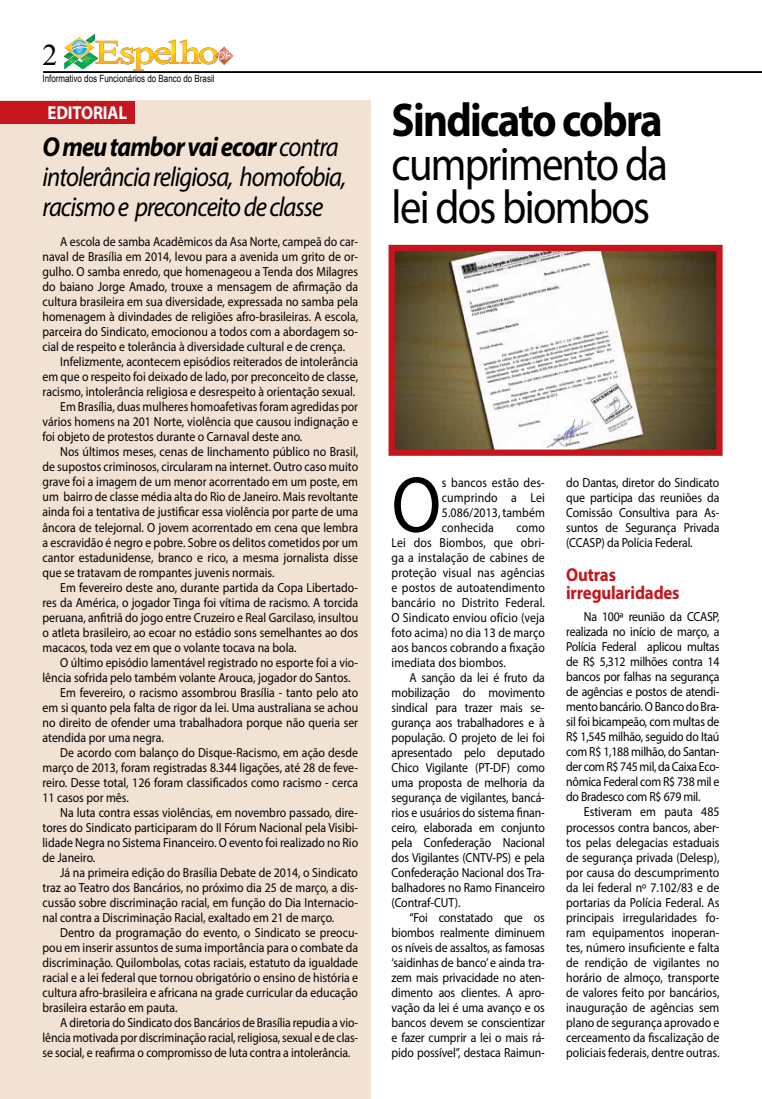
<style>
.page{position:relative;width:762px;height:1099px;background:#fff}
.page>*{position:absolute;margin:0;border:0;box-sizing:border-box;transform-origin:0 0}
.t1{font:79.88px "Myriad Pro";color:#000;scale:.9 1}
.t2{font:47.5px/43.8px "Myriad Pro";letter-spacing:-.04em;color:#000;scale:.9 1}
.t3{font:700 47.5px "Myriad Pro";letter-spacing:-.04em;color:#000;scale:.9 1}
.t4{font:30px "Times New Roman";color:#000}
.t5{font:italic 27.5px/30px "Myriad Pro";letter-spacing:-.04em;color:#000;scale:.9 1}
.t6{font:700 18.75px/18.8px "Myriad Pro";letter-spacing:-.01em;color:#c4161c;scale:.9 1}
.t7{font:700 18.75px "Myriad Pro";letter-spacing:-.01em;color:#fff;scale:.9 1}
.t8{font:13.12px/15px "Myriad Pro";color:#000;text-align:justify;scale:.9 1}
.t9{font:10px "Arial";color:#000;scale:.8 1}
.s1{font-weight:700}
</style>
<div class="page">
<div style="left:0;top:101px;width:370px;height:997px;background:#f2e2d3"></div>
<hr style="left:43px;top:71px;width:719px;height:2px;background:#000">
<img style="left:64px;top:34px;width:169px;height:37px">
<div style="left:0;top:101px;width:134px;height:22px;background:#c4161c"></div>
<img style="left:395px;top:252px;width:320px;height:197px">
<div style="left:388px;top:245px;width:334px;height:211px;border:6px solid #c4161c"></div>
<h3 class="t4" style="left:43px;top:34px;width:16px">2</h3>
<p class="t9" style="left:43px;top:72px;width:217px">Informativo dos Funcionários do Banco do Brasil</p>
<h3 class="t7" style="left:48px;top:100px;width:90px">EDITORIAL</h3>
<h3 class="t5" style="left:43px;top:132px;width:339px"><span class="s1">O meu tambor vai ecoar</span> contra intolerância religiosa, homofobia, racismo e preconceito de classe</h3>
<p class="t8" style="left:60px;top:234px;width:332px">A escola de samba Acadêmicos da Asa Norte, campeã do car-</p>
<p class="t8" style="left:43px;top:249px;width:352px">naval de Brasília em 2014, levou para a avenida um grito de or-</p>
<p class="t8" style="left:43px;top:264px;width:352px">gulho. O samba enredo, que homenageou a Tenda dos Milagres</p>
<p class="t8" style="left:43px;top:279px;width:352px">do baiano Jorge Amado, trouxe a mensagem de afirmação da</p>
<p class="t8" style="left:43px;top:294px;width:352px">cultura brasileira em sua diversidade, expressada no samba pela</p>
<p class="t8" style="left:43px;top:309px;width:352px">homenagem à divindades de religiões afro-brasileiras. A escola,</p>
<p class="t8" style="left:43px;top:324px;width:352px">parceira do Sindicato, emocionou a todos com a abordagem so-</p>
<p class="t8" style="left:43px;top:339px;width:338px">cial de respeito e tolerância à diversidade cultural e de crença.</p>
<p class="t8" style="left:60px;top:354px;width:332px">Infelizmente, acontecem episódios reiterados de intolerância</p>
<p class="t8" style="left:43px;top:369px;width:352px">em que o respeito foi deixado de lado, por preconceito de classe,</p>
<p class="t8" style="left:43px;top:384px;width:349px">racismo, intolerância religiosa e desrespeito à orientação sexual.</p>
<p class="t8" style="left:60px;top:399px;width:332px">Em Brasília, duas mulheres homoafetivas foram agredidas por</p>
<p class="t8" style="left:43px;top:414px;width:352px">vários homens na 201 Norte, violência que causou indignação e</p>
<p class="t8" style="left:43px;top:429px;width:290px">foi objeto de protestos durante o Carnaval deste ano.</p>
<p class="t8" style="left:60px;top:444px;width:332px">Nos últimos meses, cenas de linchamento público no Brasil,</p>
<p class="t8" style="left:43px;top:459px;width:352px">de supostos criminosos, circularam na internet. Outro caso muito</p>
<p class="t8" style="left:43px;top:474px;width:352px">grave foi a imagem de um menor acorrentado em um poste, em</p>
<p class="t8" style="left:43px;top:489px;width:352px">um bairro de classe média alta do Rio de Janeiro. Mais revoltante</p>
<p class="t8" style="left:43px;top:504px;width:352px">ainda foi a tentativa de justificar essa violência por parte de uma</p>
<p class="t8" style="left:43px;top:519px;width:352px">âncora de telejornal. O jovem acorrentado em cena que lembra</p>
<p class="t8" style="left:43px;top:534px;width:352px">a escravidão é negro e pobre. Sobre os delitos cometidos por um</p>
<p class="t8" style="left:43px;top:549px;width:352px">cantor estadunidense, branco e rico, a mesma jornalista disse</p>
<p class="t8" style="left:43px;top:564px;width:259px">que se tratavam de rompantes juvenis normais.</p>
<p class="t8" style="left:60px;top:579px;width:332px">Em fevereiro deste ano, durante partida da Copa Libertado-</p>
<p class="t8" style="left:43px;top:594px;width:352px">res da América, o jogador Tinga foi vítima de racismo. A torcida</p>
<p class="t8" style="left:43px;top:609px;width:352px">peruana, anfitriã do jogo entre Cruzeiro e Real Garcilaso, insultou</p>
<p class="t8" style="left:43px;top:624px;width:352px">o atleta brasileiro, ao ecoar no estádio sons semelhantes ao dos</p>
<p class="t8" style="left:43px;top:639px;width:284px">macacos, toda vez em que o volante tocava na bola.</p>
<p class="t8" style="left:60px;top:654px;width:332px">O último episódio lamentável registrado no esporte foi a vio-</p>
<p class="t8" style="left:43px;top:669px;width:344px">lência sofrida pelo também volante Arouca, jogador do Santos.</p>
<p class="t8" style="left:60px;top:684px;width:332px">Em fevereiro, o racismo assombrou Brasília - tanto pelo ato</p>
<p class="t8" style="left:43px;top:699px;width:352px">em si quanto pela falta de rigor da lei. Uma australiana se achou</p>
<p class="t8" style="left:43px;top:714px;width:352px">no direito de ofender uma trabalhadora porque não queria ser</p>
<p class="t8" style="left:43px;top:729px;width:136px">atendida por uma negra.</p>
<p class="t8" style="left:60px;top:744px;width:332px">De acordo com balanço do Disque-Racismo, em ação desde</p>
<p class="t8" style="left:43px;top:759px;width:352px">março de 2013, foram registradas 8.344 ligações, até 28 de feve-</p>
<p class="t8" style="left:43px;top:774px;width:352px">reiro. Desse total, 126 foram classificados como racismo - cerca</p>
<p class="t8" style="left:43px;top:789px;width:97px">11 casos por mês.</p>
<p class="t8" style="left:60px;top:804px;width:332px">Na luta contra essas violências, em novembro passado, dire-</p>
<p class="t8" style="left:43px;top:819px;width:352px">tores do Sindicato participaram do II Fórum Nacional pela Visibi-</p>
<p class="t8" style="left:43px;top:834px;width:352px">lidade Negra no Sistema Financeiro. O evento foi realizado no Rio</p>
<p class="t8" style="left:43px;top:849px;width:60px">de Janeiro.</p>
<p class="t8" style="left:60px;top:864px;width:332px">Já na primeira edição do Brasília Debate de 2014, o Sindicato</p>
<p class="t8" style="left:43px;top:879px;width:352px">traz ao Teatro dos Bancários, no próximo dia 25 de março, a dis-</p>
<p class="t8" style="left:43px;top:894px;width:352px">cussão sobre discriminação racial, em função do Dia Internacio-</p>
<p class="t8" style="left:43px;top:909px;width:326px">nal contra a Discriminação Racial, exaltado em 21 de março.</p>
<p class="t8" style="left:60px;top:924px;width:332px">Dentro da programação do evento, o Sindicato se preocu-</p>
<p class="t8" style="left:43px;top:939px;width:352px">pou em inserir assuntos de suma importância para o combate da</p>
<p class="t8" style="left:43px;top:954px;width:352px">discriminação. Quilombolas, cotas raciais, estatuto da igualdade</p>
<p class="t8" style="left:43px;top:969px;width:352px">racial e a lei federal que tornou obrigatório o ensino de história e</p>
<p class="t8" style="left:43px;top:984px;width:352px">cultura afro-brasileira e africana na grade curricular da educação</p>
<p class="t8" style="left:43px;top:999px;width:152px">brasileira estarão em pauta.</p>
<p class="t8" style="left:60px;top:1014px;width:332px">A diretoria do Sindicato dos Bancários de Brasília repudia a vio-</p>
<p class="t8" style="left:43px;top:1029px;width:352px">lência motivada por discriminação racial, religiosa, sexual e de clas-</p>
<p class="t8" style="left:43px;top:1044px;width:344px">se social, e reafirma o compromisso de luta contra a intolerância.</p>
<h2 class="t3" style="left:392px;top:89px;width:303px">Sindicato cobra</h2>
<h2 class="t2" style="left:392px;top:141px;width:309px">cumprimento da lei dos biombos</h2>
<h1 class="t1" style="left:392px;top:455px;width:57px">O</h1>
<p class="t8" style="left:442px;top:474px;width:116px">s bancos estão des&shy;cumprindo a Lei 5.086/2013, também conhecida</p>
<p class="t8" style="left:392px;top:519px;width:172px;text-indent:125px">como Lei dos Biombos, que obri&shy;ga a instalação de cabines de proteção visual nas agências e postos de autoatendimento bancário no Distrito Federal.<br>O Sindicato enviou ofício (veja foto acima) no dia 13 de março aos bancos cobrando a fixação imediata dos biombos.</p>
<p class="t8" style="left:392px;top:669px;width:172px;text-indent:18px">A sanção da lei é fruto da mobilização do movimento sindical para trazer mais se&shy;gurança aos trabalhadores e à população. O projeto de lei foi apresentado pelo deputado Chico Vigilante (PT-DF) como uma proposta de melhoria da segurança de vigilantes, bancá&shy;rios e usuários do sistema finan&shy;ceiro, elaborada em conjunto pela Confederação Nacional dos Vigilantes (CNTV-PS) e pela Confederação Nacional dos Tra&shy;balhadores no Ramo Financeiro (Contraf-CUT).</p>
<p class="t8" style="left:392px;top:909px;width:172px;text-indent:18px">“Foi constatado que os biombos realmente diminuem os níveis de assaltos, as famosas ‘saidinhas de banco’ e ainda tra&shy;zem mais privacidade no aten&shy;dimento aos clientes. A apro&shy;vação da lei é uma avanço e os bancos devem se conscientizar e fazer cumprir a lei o mais rá&shy;pido possível”, destaca Raimun-</p>
<p class="t8" style="left:566px;top:474px;width:172px">do Dantas, diretor do Sindicato que participa das reuniões da Comissão Consultiva para As&shy;suntos de Segurança Privada (CCASP) da Polícia Federal.</p>
<h3 class="t6" style="left:566px;top:564px;width:128px">Outras irregularidades</h3>
<p class="t8" style="left:566px;top:609px;width:172px;text-indent:18px">Na 100ª reunião da CCASP, realizada no início de março, a Polícia Federal aplicou multas de R$ 5,312 milhões contra 14 bancos por falhas na segurança de agências e postos de atendi&shy;mento bancário. O Banco do Bra&shy;sil foi bicampeão, com multas de R$ 1,545 milhão, seguido do Itaú com R$ 1,188 milhão, do Santan&shy;der com R$ 745 mil, da Caixa Eco&shy;nômica Federal com R$ 738 mil e do Bradesco com R$ 679 mil.</p>
<p class="t8" style="left:566px;top:804px;width:172px;text-indent:18px">Estiveram em pauta 485 processos contra bancos, aber&shy;tos pelas delegacias estaduais de segurança privada (Delesp), por causa do descumprimento da lei federal nº 7.102/83 e de portarias da Polícia Federal. As principais irregularidades fo&shy;ram equipamentos inoperan&shy;tes, número insuficiente e falta de rendição de vigilantes no horário de almoço, transporte de valores feito por bancários, inauguração de agências sem plano de segurança aprovado e cerceamento da fiscalização de policiais federais, dentre outras.</p>
</div>
